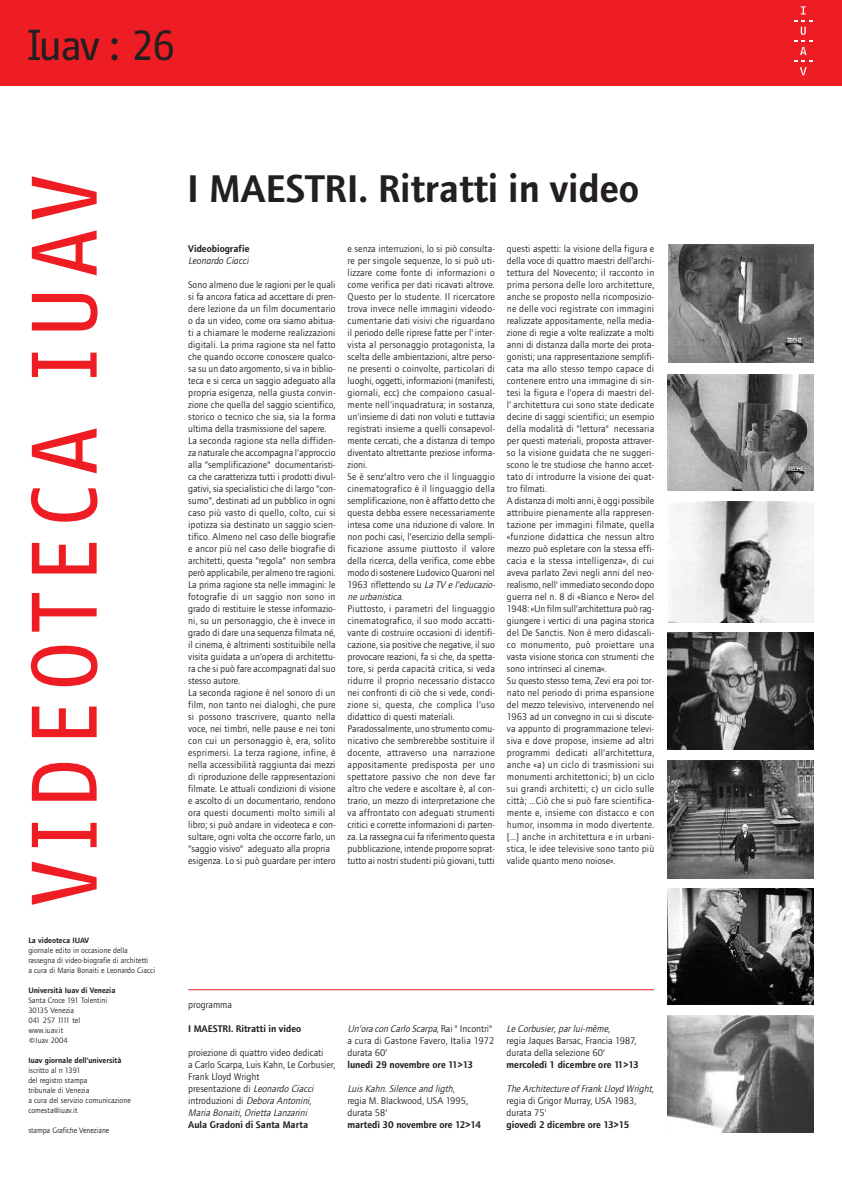
<style>
.page{position:relative;width:842px;height:1191px;background:#fff}
.page>*{position:absolute;margin:0;border:0;box-sizing:border-box;transform-origin:0 0}
.t1{font:90px "Fago Office Sans";letter-spacing:.115em;color:#ee1d23}
.t2{font:42px "Fago Office Sans";letter-spacing:-.065em;color:#231f20}
.t3{font:600 40px "Foundry Journal";color:#231f20}
.t4{font:10px/12px "Foundry Journal";letter-spacing:.01em;color:#231f20}
.t5{font:600 10px "Foundry Journal";color:#231f20}
.t6{font:italic 10px "Foundry Journal";color:#231f20}
.t7{font:8px/10px "Foundry Journal";color:#231f20}
.t8{font:600 8px "Foundry Journal";color:#231f20}
.s1{font-style:italic}
.s2{font-size:12px}
</style>
<div class="page">
<div style="left:0;top:0;width:842px;height:85px;background:#ee1d23"></div>
<img style="left:668px;top:244px;width:146px;height:119px">
<img style="left:668px;top:888px;width:146px;height:116px">
<img style="left:668px;top:633px;width:146px;height:116px">
<img style="left:668px;top:1015px;width:146px;height:117px">
<img style="left:668px;top:374px;width:146px;height:117px">
<hr style="left:188px;top:989px;width:466px;height:1px;background:#ee1d23">
<img style="left:668px;top:761px;width:146px;height:117px">
<svg style="left:801px;top:6px;width:5px;height:8px"></svg>
<svg style="left:794px;top:20px;width:19px;height:1px"></svg>
<svg style="left:794px;top:27px;width:19px;height:14px"></svg>
<svg style="left:794px;top:47px;width:19px;height:28px"></svg>
<img style="left:669px;top:502px;width:145px;height:121px">
<h2 class="t2" style="left:27px;top:30px;width:150px">Iuav : 26</h2>
<h1 class="t1" style="left:32px;top:905px;width:731px;rotate:-90deg">VIDEOTECA IUAV</h1>
<h3 class="t3" style="left:187px;top:174px;width:453px">I MAESTRI. Ritratti in video</h3>
<p class="t5" style="left:188px;top:245px;width:63px">Videobiografie</p>
<p class="t6" style="left:188px;top:257px;width:62px">Leonardo Ciacci</p>
<p class="t4" style="left:188px;top:279px;width:149px">Sono almeno due le ragioni per le quali si fa ancora fatica ad accettare di pren&shy;dere lezione da un film documentario o da un video, come ora siamo abitua&shy;ti a chiamare le moderne realizzazioni digitali. La prima ragione sta nel fatto che quando occorre conoscere qualco&shy;sa su un dato argomento, si va in biblio&shy;teca e si cerca un saggio adeguato alla propria esigenza, nella giusta convin&shy;zione che quella del saggio scientifico, storico o tecnico che sia, sia la forma ultima della trasmissione del sapere.<br>La seconda ragione sta nella diffiden&shy;za naturale che accompagna l’approccio alla “semplificazione" documentaristi&shy;ca che caratterizza tutti i prodotti divul&shy;gativi, sia specialistici che di largo “con&shy;sumo”, destinati ad un pubblico in ogni caso più vasto di quello, colto, cui si ipotizza sia destinato un saggio scien&shy;tifico. Almeno nel caso delle biografie e ancor più nel caso delle biografie di architetti, questa “regola" non sembra però applicabile, per almeno tre ragioni.<br>La prima ragione sta nelle immagini: le fotografie di un saggio non sono in grado di restituire le stesse informazio&shy;ni, su un personaggio, che è invece in grado di dare una sequenza filmata né, il cinema, è altrimenti sostituibile nella visita guidata a un’opera di architettu&shy;ra che si può fare accompagnati dal suo stesso autore.<br>La seconda ragione è nel sonoro di un film, non tanto nei dialoghi, che pure si possono trascrivere, quanto nella voce, nei timbri, nelle pause e nei toni con cui un personaggio è, era, solito esprimersi. La terza ragione, infine, è nella accessibilità raggiunta dai mezzi di riproduzione delle rappresentazioni filmate. Le attuali condizioni di visione e ascolto di un documentario, rendono ora questi documenti molto simili al libro; si può andare in videoteca e con&shy;sultare, ogni volta che occorre farlo, un “saggio visivo" adeguato alla propria esigenza. Lo si può guardare per intero</p>
<p class="t4" style="left:348px;top:243px;width:150px">e senza interruzioni, lo si piò consulta&shy;re per singole sequenze, lo si può uti&shy;lizzare come fonte di informazioni o come verifica per dati ricavati altrove.<br>Questo per lo studente. Il ricercatore trova invece nelle immagini videodo&shy;cumentarie dati visivi che riguardano il periodo delle riprese fatte per l'inter&shy;vista al personaggio protagonista, la scelta delle ambientazioni, altre perso&shy;ne presenti o coinvolte, particolari di luoghi, oggetti, informazioni (manifesti, giornali, ecc) che compaiono casual&shy;mente nell’inquadratura; in sostanza, un’insieme di dati non voluti e tuttavia registrati insieme a quelli consapevol&shy;mente cercati, che a distanza di tempo diventato altrettante preziose informa&shy;zioni.<br>Se è senz’altro vero che il linguaggio cinematografico è il linguaggio della semplificazione, non è affatto detto che questa debba essere necessariamente intesa come una riduzione di valore. In non pochi casi, l’esercizio della sempli&shy;ficazione assume piuttosto il valore della ricerca, della verifica, come ebbe modo di sostenere Ludovico Quaroni nel 1963 riflettendo su <span class="s1">LaTV el’educazio&shy;ne urbanistica</span>.<br>Piuttosto, i parametri del linguaggio cinematografico, il suo modo accatti&shy;vante di costruire occasioni di identifi&shy;cazione, sia positive che negative, il suo provocare reazioni, fa si che, da spetta&shy;tore, si perda capacità critica, si veda ridurre il proprio necessario distacco nei confronti di ciò che si vede, condi&shy;zione si, questa, che complica l’uso didattico di questi materiali.<br>Paradossalmente, uno strumento comu&shy;nicativo che sembrerebbe sostituire il docente, attraverso una narrazione appositamente predisposta per uno spettatore passivo che non deve far altro che vedere e ascoltare è, al con&shy;trario, un mezzo di interpretazione che va affrontato con adeguati strumenti critici e corrette informazioni di parten&shy;za. La rassegna cui fa riferimento questa pubblicazione, intende proporre soprat&shy;tutto ai nostri studenti più giovani, tutti</p>
<p class="t4" style="left:507px;top:243px;width:149px">questi aspetti: la visione della figura e della voce di quattro maestri dell’archi&shy;tettura del Novecento; il racconto in prima persona delle loro architetture, anche se proposto nella ricomposizio&shy;ne delle voci registrate con immagini realizzate appositamente, nella media&shy;zione di regie a volte realizzate a molti anni di distanza dalla morte dei prota&shy;gonisti; una rappresentazione semplifi&shy;cata ma allo stesso tempo capace di contenere entro una immagine di sin&shy;tesi la figura e l’opera di maestri del&shy;l'architettura cui sono state dedicate decine di saggi scientifici; un esempio della modalità di “lettura" necessaria per questi materiali, proposta attraver&shy;so la visione guidata che ne suggeri&shy;scono le tre studiose che hanno accet&shy;tato di introdurre la visione dei quat&shy;tro filmati.<br>A distanza di molti anni, è oggi possibile attribuire pienamente alla rappresen&shy;tazione per immagini filmate, quella «funzione didattica che nessun altro mezzo può espletare con la stessa effi&shy;cacia e la stessa intelligenza», di cui aveva parlato Zevi negli anni del neo&shy;realismo, nell'immediato secondo dopo guerra nel n. 8 di «Bianco e Nero» del 1948: «Un film sull’architettura può rag&shy;giungere i vertici di una pagina storica del De Sanctis. Non è mero didascali&shy;co monumento, può proiettare una vasta visione storica con strumenti che sono intrinseci al cinema».<br>Su questo stesso tema, Zevi era poi tor&shy;nato nel periodo di prima espansione del mezzo televisivo, intervenendo nel 1963 ad un convegno in cui si discute&shy;va appunto di programmazione televi&shy;siva e dove propose, insieme ad altri programmi dedicati all’architettura, anche «a) un ciclo di trasmissioni sui monumenti architettonici; b) un ciclo sui grandi architetti; c) un ciclo sulle città; ...Ciò che si può fare scientifica&shy;mente e, insieme con distacco e con humor, insomma in modo divertente. […] anche in architettura e in urbani&shy;stica, le idee televisive sono tanto più valide quanto meno noiose».</p>
<p class="t8" style="left:28px;top:937px;width:62px">La videoteca IUAV</p>
<p class="t7" style="left:28px;top:945px;width:128px">giornale edito in occasione della rassegna di video-biografie di architetti<br>a cura di Maria Bonaiti e Leonardo Ciacci</p>
<p class="t8" style="left:28px;top:987px;width:89px">Università Iuav di Venezia</p>
<p class="t7" style="left:28px;top:995px;width:80px">Santa Croce 191 Tolentini<br>30135 Venezia<br>041 257 1111 tel www.iuav.it<br><span class="s2">©</span>Iuav 2004</p>
<p class="t8" style="left:28px;top:1057px;width:95px">Iuav giornale dell’università</p>
<p class="t7" style="left:28px;top:1065px;width:104px">iscritto al n 1391<br>del registro stampa<br>tribunale di Venezia<br>a cura del servizio comunicazione comesta@iuav.it</p>
<p class="t7" style="left:28px;top:1125px;width:83px">stampa Grafiche Veneziane</p>
<p class="t4" style="left:188px;top:999px;width:45px">programma</p>
<p class="t5" style="left:188px;top:1025px;width:114px">I MAESTRI. Ritratti in video</p>
<p class="t4" style="left:188px;top:1047px;width:149px">proiezione di quattro video dedicati<br>a Carlo Scarpa, Luis Kahn, Le Corbusier, Frank Lloyd Wright<br>presentazione di <span class="s1">LeonardoCiacci </span>introduzioni di <span class="s1">DeboraAntonini, Maria Bonaiti, Orietta Lanzarini</span></p>
<p class="t5" style="left:188px;top:1121px;width:121px">Aula Gradoni di Santa Marta</p>
<p class="t4" style="left:347px;top:1023px;width:149px;text-align:justify"><span class="s1">Un’oraconCarloScarpa</span>, Rai "Incontri" a cura di Gastone Favero, Italia 1972 durata 60’</p>
<p class="t5" style="left:347px;top:1061px;width:127px">lunedì 29 novembre ore 11&gt;13</p>
<p class="t4" style="left:347px;top:1083px;width:122px"><span class="s1">Luis Kahn. Silence and ligth</span>, regia M. Blackwood, USA 1995, durata 58‘</p>
<p class="t5" style="left:347px;top:1121px;width:135px">martedì 30 novembre ore 12&gt;14</p>
<p class="t4" style="left:507px;top:1023px;width:131px"><span class="s1">Le Corbusier, par lui-m</span><span class="s1">ê</span><span class="s1">me</span>,<br>regia Jaques Barsac, Francia 1987, durata della selezione 60’</p>
<p class="t5" style="left:507px;top:1061px;width:134px">mercoledì 1 dicembre ore 11&gt;13</p>
<p class="t4" style="left:507px;top:1083px;width:149px"><span class="s1">The Architecture of Frank Lloyd Wright</span>, regia di Grigor Murray, USA 1983, durata 75'</p>
<p class="t5" style="left:507px;top:1121px;width:124px">giovedì 2 dicembre ore 13&gt;15</p>
</div>
